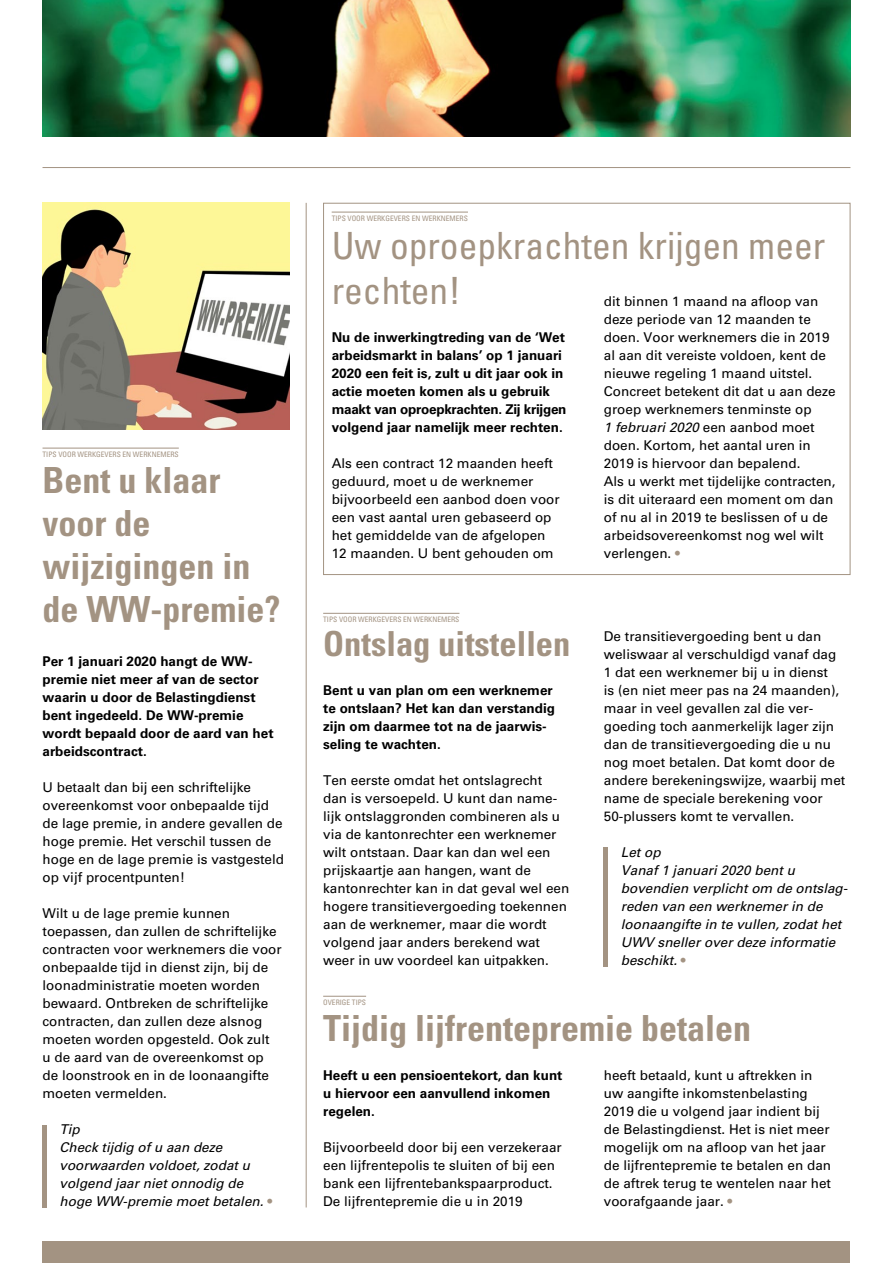
<style>
.page{position:relative;width:893px;height:1263px;background:#fff}
.page>*{position:absolute;margin:0;border:0;box-sizing:border-box;transform-origin:0 0}
.t1{font:condensed 37.5px/45px "Univers LT Std";color:#a39382}
.t2{font:700 condensed 36px/43.2px "Univers LT Std";color:#a39382}
.t3{font:700 condensed 34.5px "Univers LT Std";color:#a39382}
.t4{font:13.5px/18px "Univers LT Std";color:#000}
.t5{font:700 13.5px/18px "Univers LT Std";color:#000}
.t6{font:italic 13.5px/18px "Univers LT Std";color:#000}
.t7{font:condensed 7.5px "Univers LT Std";color:#a39382}
.s1{font-style:normal;color:#a39382}
.s2{font-style:italic}
.s3{color:#a39382}
</style>
<div class="page">
<div style="left:43px;top:1242px;width:807px;height:21px;background:#a39382"></div>
<hr style="left:43px;top:167px;width:807px;height:1px;background:#a39382">
<img style="left:43px;top:0;width:807px;height:136px">
<hr style="left:332px;top:212px;width:136px;height:1px;background:#a39382">
<hr style="left:323px;top:613px;width:136px;height:1px;background:#a39382">
<hr style="left:306px;top:203px;width:1px;height:1004px;background:#a39382">
<img style="left:43px;top:202px;width:246px;height:228px">
<hr style="left:604px;top:847px;width:4px;height:119px;background:#a39382">
<hr style="left:43px;top:448px;width:136px;height:1px;background:#a39382">
<hr style="left:43px;top:1124px;width:4px;height:83px;background:#a39382">
<hr style="left:323px;top:996px;width:43px;height:1px;background:#a39382">
<p class="t7" style="left:43px;top:450px;width:138px">TIPS VOOR WERKGEVERS EN WERKNEMERS</p>
<h2 class="t2" style="left:43px;top:458px;width:239px">Bent u klaar voor de wijzigingen in de WW-premie?</h2>
<p class="t5" style="left:43px;top:652px;width:233px">Per 1 januari 2020 hangt de WW&shy;premie niet meer af van de sector waarin u door de Belastingdienst bent ingedeeld. De WW-premie wordt bepaald door de aard van het arbeidscontract.</p>
<p class="t4" style="left:43px;top:778px;width:243px">U betaalt dan bij een schriftelijke overeenkomst voor onbepaalde tijd de lage premie, in andere gevallen de hoge premie. Het verschil tussen de hoge en de lage premie is vastgesteld op vijf procentpunten!</p>
<p class="t4" style="left:43px;top:904px;width:241px">Wilt u de lage premie kunnen toepassen, dan zullen de schriftelijke contracten voor werknemers die voor onbepaalde tijd in dienst zijn, bij de loonadministratie moeten worden bewaard. Ontbreken de schriftelijke contracten, dan zullen deze alsnog moeten worden opgesteld. Ook zult<br>u de aard van de overeenkomst op de loonstrook en in de loonaangifte moeten vermelden.</p>
<p class="t6" style="left:60px;top:1120px;width:214px">Tip<br>Check tijdig of u aan deze voorwaarden voldoet, zodat u volgend jaar niet onnodig de hoge WW-premie moet betalen. <span class="s1">•</span></p>
<p class="t7" style="left:332px;top:214px;width:138px">TIPS VOOR WERKGEVERS EN WERKNEMERS</p>
<h1 class="t1" style="left:332px;top:222px;width:495px">Uw oproepkrachten krijgen meer rechten!</h1>
<p class="t4" style="left:604px;top:292px;width:233px">dit binnen 1 maand na afloop van deze periode van 12 maanden te doen. Voor werknemers die in 2019 al aan dit vereiste voldoen, kent de nieuwe regeling 1 maand uitstel.<br>Concreet betekent dit dat u aan deze groep werknemers tenminste op<br><span class="s2">1 februari 2020</span> een aanbod moet doen. Kortom, het aantal uren in<br>2019 is hiervoor dan bepalend.<br>Als u werkt met tijdelijke contracten, is dit uiteraard een moment om dan of nu al in 2019 te beslissen of u de arbeidsovereenkomst nog wel wilt verlengen. <span class="s3">•</span></p>
<p class="t5" style="left:332px;top:328px;width:236px">Nu de inwerkingtreding van de ‘Wet arbeidsmarkt in balans’ op 1 januari 2020 een feit is, zult u dit jaar ook in actie moeten komen als u gebruik maakt van oproepkrachten. Zij krijgen volgend jaar namelijk meer rechten.</p>
<p class="t4" style="left:332px;top:454px;width:230px">Als een contract 12 maanden heeft geduurd, moet u de werknemer bijvoorbeeld een aanbod doen voor een vast aantal uren gebaseerd op het gemiddelde van de afgelopen<br>12 maanden. U bent gehouden om</p>
<p class="t7" style="left:323px;top:615px;width:138px">TIPS VOOR WERKGEVERS EN WERKNEMERS</p>
<h3 class="t3" style="left:323px;top:623px;width:249px">Ontslag uitstellen</h3>
<p class="t5" style="left:323px;top:682px;width:233px">Bent u van plan om een werknemer te ontslaan? Het kan dan verstandig zijn om daarmee tot na de jaarwis&shy;seling te wachten.</p>
<p class="t4" style="left:323px;top:772px;width:248px">Ten eerste omdat het ontslagrecht dan is versoepeld. U kunt dan name&shy;lijk ontslaggronden combineren als u via de kantonrechter een werknemer wilt ontstaan. Daar kan dan wel een prijskaartje aan hangen, want de kantonrechter kan in dat geval wel een hogere transitievergoeding toekennen aan de werknemer, maar die wordt volgend jaar anders berekend wat weer in uw voordeel kan uitpakken.</p>
<p class="t4" style="left:604px;top:628px;width:243px">De transitievergoeding bent u dan weliswaar al verschuldigd vanaf dag 1 dat een werknemer bij u in dienst<br>is (en niet meer pas na 24 maanden), maar in veel gevallen zal die ver&shy;goeding toch aanmerkelijk lager zijn dan de transitievergoeding die u nu nog moet betalen. Dat komt door de andere berekeningswijze, waarbij met name de speciale berekening voor 50-plussers komt te vervallen.</p>
<p class="t6" style="left:621px;top:844px;width:228px">Let op<br>Vanaf 1 januari 2020 bent u bovendien verplicht om de ontslag&shy;reden van een werknemer in de loonaangifte in te vullen, zodat het<br>UWV sneller over deze informatie beschikt. <span class="s1">•</span></p>
<p class="t7" style="left:323px;top:998px;width:44px">OVERIGE TIPS</p>
<h2 class="t2" style="left:323px;top:1006px;width:430px">Tijdig lijfrentepremie betalen</h2>
<p class="t5" style="left:323px;top:1066px;width:241px">Heeft u een pensioentekort, dan kunt u hiervoor een aanvullend inkomen regelen.</p>
<p class="t4" style="left:323px;top:1138px;width:240px">Bijvoorbeeld door bij een verzekeraar een lijfrentepolis te sluiten of bij een bank een lijfrentebankspaarproduct.<br>De lijfrentepremie die u in 2019</p>
<p class="t4" style="left:604px;top:1066px;width:229px">heeft betaald, kunt u aftrekken in uw aangifte inkomstenbelasting 2019 die u volgend jaar indient bij de Belastingdienst. Het is niet meer mogelijk om na afloop van het jaar de lijfrentepremie te betalen en dan de aftrek terug te wentelen naar het voorafgaande jaar. <span class="s3">•</span></p>
</div>
